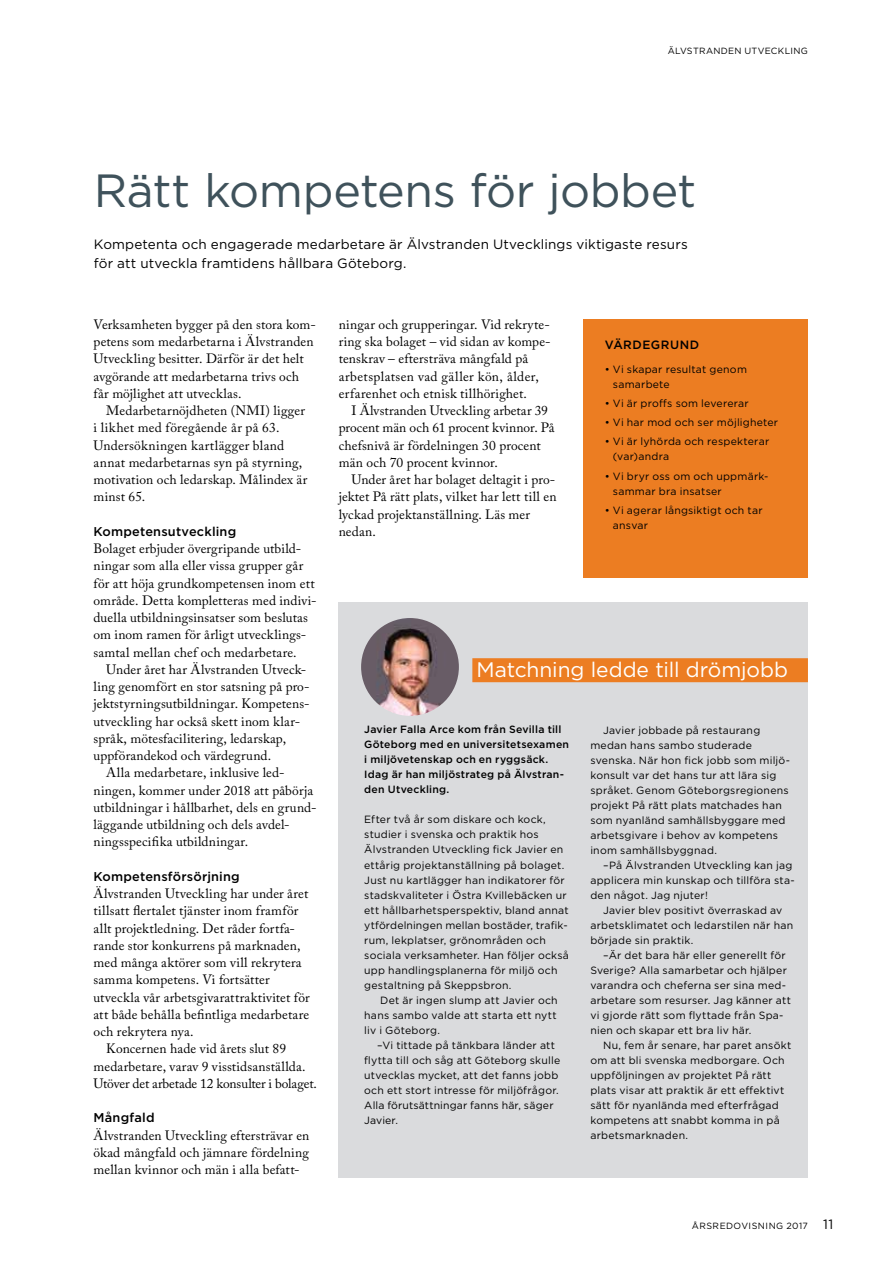
<style>
.page{position:relative;width:893px;height:1263px;background:#fff}
.page>*{position:absolute;margin:0;border:0;box-sizing:border-box;transform-origin:0 0}
.t1{font:46.5px "Gotham Book 10";letter-spacing:-.01em;color:#3f525b}
.t2{font:21px "Gotham Book 10";letter-spacing:-.005em;color:#fff}
.t3{font:13.5px/17.2px "Adobe Caslon Pro";letter-spacing:.01em;color:#000}
.t4{font:13.5px/19.5px "Gotham Book 10";letter-spacing:.01em;color:#000}
.t5{font:13.5px "Adobe Caslon Pro";letter-spacing:-.01em;color:#000}
.t6{font:12.75px "Gotham Medium 2";letter-spacing:.015em;color:#000}
.t7{font:12px "Gotham Medium 2";letter-spacing:.045em;color:#000}
.t8{font:10.5px/15px "Gotham Book 10";letter-spacing:.02em;color:#000}
.t9{font:10.5px/15px "Gotham Medium 2";letter-spacing:.02em;color:#000}
.t10{font:9px "Gotham Book 12";letter-spacing:.035em;color:#000}
.s1{font-family:"Gotham Book 10";font-size:13.5px}
</style>
<div class="page">
<div style="left:584px;top:319px;width:224px;height:259px;background:#ec7d22"></div>
<div style="left:339px;top:602px;width:469px;height:576px;background:#dadbdd"></div>
<img style="left:361px;top:618px;width:98px;height:98px;border-radius:49px">
<div style="left:472px;top:658px;width:336px;height:24px;background:#ec7d22"></div>
<p class="t10" style="left:668px;top:45px;width:142px">ÄLVSTRANDEN UTVECKLING</p>
<h1 class="t1" style="left:94px;top:161px;width:604px">Rätt kompetens för jobbet</h1>
<p class="t4" style="left:94px;top:234px;width:595px">Kompetenta och engagerade medarbetare är Älvstranden Utvecklings viktigaste resurs för att utveckla framtidens hållbara Göteborg.</p>
<p class="t3" style="left:94px;top:316px;width:224px">Verksamheten bygger på den stora kom&shy;petens som medarbetarna i Älvstranden Utveckling besitter. Därför är det helt avgörande att medarbetarna trivs och får möjlighet att utvecklas.</p>
<p class="t3" style="left:94px;top:402px;width:215px;text-indent:13px">Medarbetarnöjdheten (NMI) ligger i likhet med föregående år på 63.<br>Undersökningen kartlägger bland annat medarbetarnas syn på styrning, motivation och ledarskap. Målindex är minst 65.</p>
<p class="t6" style="left:94px;top:523px;width:144px">Kompetensutveckling</p>
<p class="t3" style="left:94px;top:540px;width:225px">Bolaget erbjuder övergripande utbild&shy;ningar som alla eller vissa grupper går för att höja grundkompetensen inom ett område. Detta kompletteras med indivi&shy;duella utbildningsinsatser som beslutas om inom ramen för årligt utvecklings&shy;samtal mellan chef och medarbetare.</p>
<p class="t3" style="left:106px;top:661px;width:202px">Under året har Älvstranden Utveck-</p>
<p class="t3" style="left:94px;top:678px;width:218px">ling genomfört en stor satsning på pro-</p>
<p class="t3" style="left:94px;top:695px;width:218px">jektstyrningsutbildningar. Kompetens-</p>
<p class="t3" style="left:94px;top:712px;width:207px">utveckling har också skett inom klar-</p>
<p class="t3" style="left:94px;top:730px;width:194px">språk, mötesfacilitering, ledarskap,</p>
<p class="t3" style="left:94px;top:747px;width:179px">uppförandekod och värdegrund.</p>
<p class="t3" style="left:106px;top:764px;width:180px">Alla medarbetare, inklusive led-</p>
<p class="t3" style="left:94px;top:781px;width:221px">ningen, kommer under 2018 att påbörja</p>
<p class="t3" style="left:94px;top:799px;width:224px">utbildningar i hållbarhet, dels en grund-</p>
<p class="t3" style="left:94px;top:816px;width:198px">läggande utbildning och dels avdel-</p>
<p class="t3" style="left:94px;top:833px;width:156px">ningsspecifika utbildningar.</p>
<p class="t6" style="left:94px;top:868px;width:148px">Kompetensförsörjning</p>
<p class="t3" style="left:94px;top:885px;width:216px">Älvstranden Utveckling har under året</p>
<p class="t3" style="left:94px;top:902px;width:206px">tillsatt flertalet tjänster inom framför</p>
<p class="t3" style="left:94px;top:919px;width:203px">allt projektledning. Det råder fortfa-</p>
<p class="t3" style="left:94px;top:937px;width:208px">rande stor konkurrens på marknaden,</p>
<p class="t3" style="left:94px;top:954px;width:209px">med många aktörer som vill rekrytera</p>
<p class="t3" style="left:94px;top:971px;width:178px">samma kompetens. Vi fortsätter</p>
<p class="t3" style="left:94px;top:988px;width:218px">utveckla vår arbetsgivarattraktivitet för</p>
<p class="t3" style="left:94px;top:1006px;width:217px">att både behålla befintliga medarbetare</p>
<p class="t3" style="left:94px;top:1023px;width:101px">och rekrytera nya.</p>
<p class="t3" style="left:106px;top:1040px;width:181px">Koncernen hade vid årets slut 89</p>
<p class="t3" style="left:94px;top:1057px;width:214px">medarbetare, varav 9 visstidsanställda.</p>
<p class="t5" style="left:94px;top:1075px;width:225px">Utöver det arbetade 12 konsulter i bolaget.</p>
<p class="t6" style="left:94px;top:1109px;width:63px">Mångfald</p>
<p class="t3" style="left:94px;top:1126px;width:217px;text-align:justify">Älvstranden Utveckling eftersträvar en ökad mångfald och jämnare fördelning mellan kvinnor och män i alla befatt-</p>
<p class="t3" style="left:339px;top:316px;width:214px">ningar och grupperingar. Vid rekryte&shy;ring ska bolaget – vid sidan av kompe&shy;tenskrav – eftersträva mångfald på arbetsplatsen vad gäller kön, ålder, erfarenhet och etnisk tillhörighet.</p>
<p class="t3" style="left:339px;top:402px;width:217px;text-indent:13px">I Älvstranden Utveckling arbetar 39 procent män och 61 procent kvinnor. På chefsnivå är fördelningen 30 procent män och 70 procent kvinnor.</p>
<p class="t3" style="left:339px;top:471px;width:219px;text-indent:13px">Under året har bolaget deltagit i pro&shy;jektet På rätt plats, vilket har lett till en lyckad projektanställning. Läs mer nedan.</p>
<p class="t7" style="left:605px;top:337px;width:96px">VÄRDEGRUND</p>
<p class="t8" style="left:613px;top:361px;width:136px;text-indent:-8px">• Vi skapar resultat genom samarbete</p>
<p class="t8" style="left:605px;top:395px;width:146px">• Vi är proffs som levererar</p>
<p class="t8" style="left:605px;top:415px;width:175px">• Vi har mod och ser möjligheter</p>
<p class="t8" style="left:613px;top:434px;width:158px;text-indent:-8px">• Vi är lyhörda och respekterar (var)andra</p>
<p class="t8" style="left:613px;top:468px;width:157px;text-indent:-8px">• Vi bryr oss om och uppmärk&shy;sammar bra insatser</p>
<p class="t8" style="left:613px;top:502px;width:151px;text-indent:-8px">• Vi agerar långsiktigt och tar ansvar</p>
<h2 class="t2" style="left:477px;top:656px;width:313px">Matchning ledde till drömjobb</h2>
<p class="t9" style="left:364px;top:722px;width:206px">Javier Falla Arce kom från Sevilla till<br>Göteborg med en universitetsexamen i miljövetenskap och en ryggsäck.<br>Idag är han miljöstrateg på Älvstran&shy;den Utveckling.</p>
<p class="t8" style="left:364px;top:812px;width:206px">Efter två år som diskare och kock, studier i svenska och praktik hos Älvstranden Utveckling fick Javier en ettårig projektanställning på bolaget.<br>Just nu kartlägger han indikatorer för stadskvaliteter i Östra Kvillebäcken ur ett hållbarhetsperspektiv, bland annat ytfördelningen mellan bostäder, trafik&shy;rum, lekplatser, grönområden och sociala verksamheter. Han följer också upp handlingsplanerna för miljö och gestaltning på Skeppsbron.</p>
<p class="t8" style="left:364px;top:992px;width:195px;text-align:justify;text-indent:16px">Det är ingen slump att Javier och hans sambo valde att starta ett nytt liv i Göteborg.</p>
<p class="t8" style="left:364px;top:1037px;width:197px;text-indent:13px">–Vi tittade på tänkbara länder att flytta till och såg att Göteborg skulle utvecklas mycket, att det fanns jobb och ett stort intresse för miljöfrågor.<br>Alla förutsättningar fanns här, säger<br>Javier.</p>
<p class="t8" style="left:590px;top:722px;width:201px;text-indent:13px">Javier jobbade på restaurang medan hans sambo studerade svenska. När hon fick jobb som miljö&shy;konsult var det hans tur att lära sig språket. Genom Göteborgsregionens projekt På rätt plats matchades han som nyanländ samhällsbyggare med arbetsgivare i behov av kompetens inom samhällsbyggnad.</p>
<p class="t8" style="left:590px;top:857px;width:206px;text-indent:13px">–På Älvstranden Utveckling kan jag applicera min kunskap och tillföra sta&shy;den något. Jag njuter!</p>
<p class="t8" style="left:590px;top:902px;width:204px;text-indent:13px">Javier blev positivt överraskad av arbetsklimatet och ledarstilen när han började sin praktik.</p>
<p class="t8" style="left:590px;top:947px;width:202px;text-indent:13px">–Är det bara här eller generellt för Sverige? Alla samarbetar och hjälper varandra och cheferna ser sina med&shy;arbetare som resurser. Jag känner att vi gjorde rätt som flyttade från Spa&shy;nien och skapar ett bra liv här.</p>
<p class="t8" style="left:590px;top:1037px;width:202px;text-indent:13px">Nu, fem år senare, har paret ansökt om att bli svenska medborgare. Och uppföljningen av projektet På rätt plats visar att praktik är ett effektivt sätt för nyanlända med efterfrågad kompetens att snabbt komma in på arbetsmarknaden.</p>
<p class="t10" style="left:692px;top:1220px;width:143px">ÅRSREDOVISNING 2017 <span class="s1">11</span></p>
</div>
